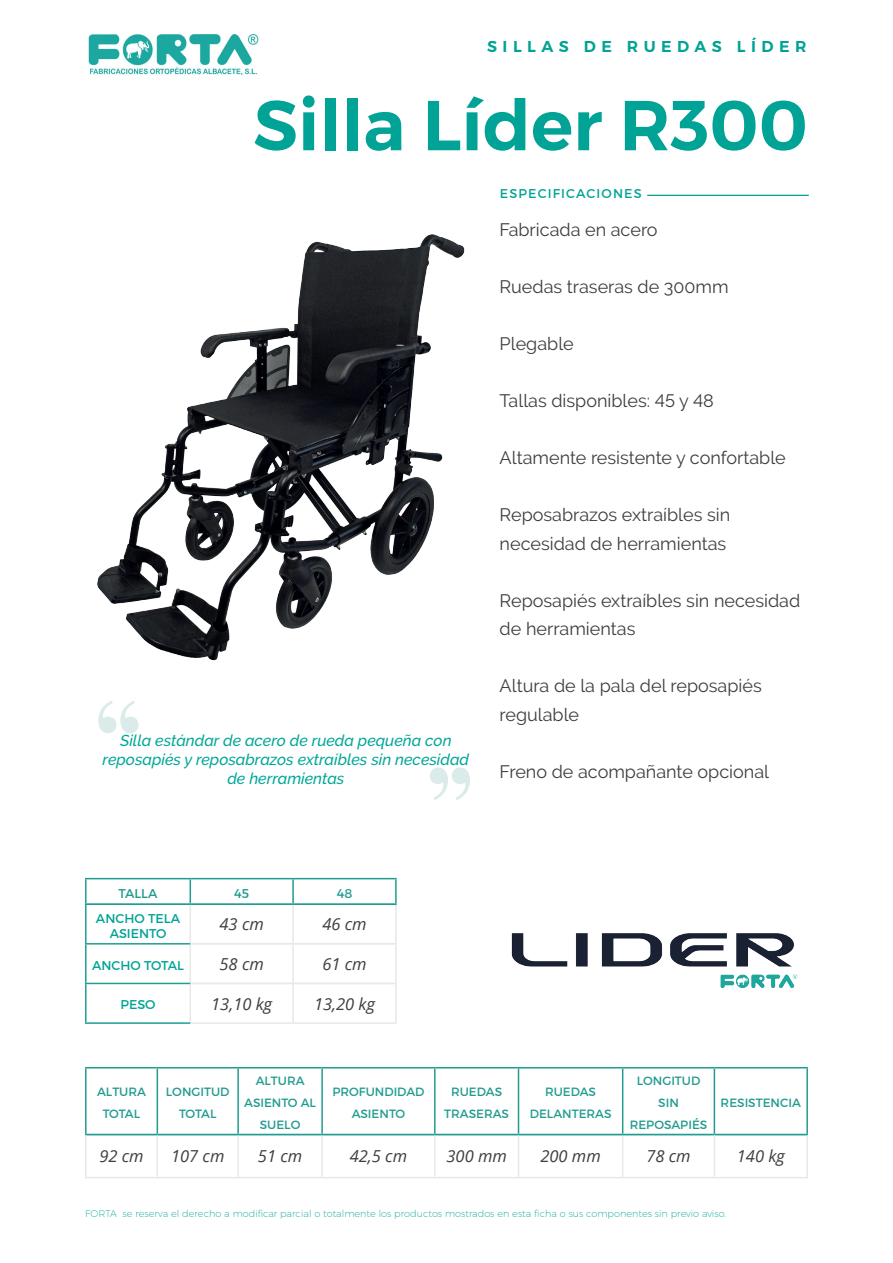
<style>
.page{position:relative;width:893px;height:1263px;background:#fff}
.page>*{position:absolute;margin:0;border:0;box-sizing:border-box;transform-origin:0 0}
.t1{font:600 70.5px "Montserrat";color:#00a395}
.t2{font:18px/28.5px "Raleway";color:#3e3e3f}
.t3{font:italic 16.5px "Open Sans";color:#3e3e3f}
.t4{font:italic 500 15.75px/18.9px "Raleway";color:#00a797;text-align:center}
.t5{font:600 15.75px "Montserrat";letter-spacing:.35em;color:#00a395}
.t6{font:12.75px/15.3px "Montserrat";color:#00a395;text-align:center}
.t7{font:12.75px "Montserrat";letter-spacing:.09em;color:#00a395}
.t8{font:12.75px "Montserrat";color:#219b8f}
.t9{font:12.75px "Montserrat";color:#219c90}
.t10{font:12px/21.6px "Montserrat";color:#219b8f;text-align:center}
.t11{font:12px/21.6px "Montserrat";color:#219c90;text-align:center}
.t12{font:200 9.75px "Montserrat";color:#00a395}
</style>
<div class="page">
<img style="left:88px;top:35px;width:171px;height:39px">
<hr style="left:647px;top:195px;width:162px;height:1px;background:#00a395">
<svg style="left:98px;top:701px;width:41px;height:32px"></svg>
<svg style="left:430px;top:767px;width:40px;height:33px"></svg>
<hr style="left:85px;top:1134px;width:72px;height:1px;background:#219b8f">
<hr style="left:238px;top:1134px;width:84px;height:1px;background:#219b8f">
<hr style="left:435px;top:1134px;width:83px;height:1px;background:#219b8f">
<hr style="left:157px;top:1135px;width:1px;height:42px;background:#e9e8e7">
<hr style="left:237px;top:1135px;width:2px;height:42px;background:#e9e8e7">
<hr style="left:321px;top:1135px;width:2px;height:42px;background:#e9e8e7">
<hr style="left:434px;top:1135px;width:2px;height:42px;background:#e9e8e7">
<hr style="left:518px;top:1135px;width:1px;height:42px;background:#e9e8e7">
<hr style="left:622px;top:1135px;width:1px;height:42px;background:#e9e8e7">
<hr style="left:622px;top:1068px;width:1px;height:66px;background:#219c90">
<hr style="left:623px;top:1134px;width:91px;height:1px;background:#219c90">
<hr style="left:714px;top:1134px;width:94px;height:1px;background:#219c90">
<hr style="left:518px;top:1068px;width:1px;height:66px;background:#219c90">
<hr style="left:518px;top:1134px;width:105px;height:1px;background:#219c90">
<hr style="left:321px;top:1068px;width:2px;height:66px;background:#219c90">
<hr style="left:434px;top:1068px;width:2px;height:66px;background:#219c90">
<hr style="left:322px;top:1134px;width:113px;height:1px;background:#219c90">
<hr style="left:157px;top:1068px;width:1px;height:66px;background:#219c90">
<hr style="left:237px;top:1068px;width:2px;height:66px;background:#219c90">
<hr style="left:157px;top:1134px;width:81px;height:1px;background:#219c90">
<hr style="left:85px;top:1067px;width:72px;height:1px;background:#219b8f">
<hr style="left:85px;top:1068px;width:2px;height:66px;background:#219b8f">
<hr style="left:239px;top:1067px;width:82px;height:1px;background:#219b8f">
<hr style="left:436px;top:1067px;width:82px;height:1px;background:#219b8f">
<hr style="left:157px;top:1067px;width:82px;height:1px;background:#219c90">
<hr style="left:321px;top:1067px;width:115px;height:1px;background:#219c90">
<hr style="left:518px;top:1067px;width:105px;height:1px;background:#219c90">
<hr style="left:623px;top:1067px;width:91px;height:1px;background:#219c90">
<hr style="left:714px;top:1067px;width:94px;height:1px;background:#219c90">
<hr style="left:714px;top:1068px;width:1px;height:66px;background:#219c90">
<hr style="left:806px;top:1068px;width:2px;height:66px;background:#219c90">
<hr style="left:85px;top:1135px;width:2px;height:42px;background:#e9e8e7">
<hr style="left:85px;top:1177px;width:72px;height:1px;background:#e9e8e7">
<hr style="left:239px;top:1177px;width:82px;height:1px;background:#e9e8e7">
<hr style="left:436px;top:1177px;width:82px;height:1px;background:#e9e8e7">
<hr style="left:714px;top:1135px;width:1px;height:42px;background:#e9e8e7">
<hr style="left:806px;top:1135px;width:2px;height:42px;background:#e9e8e7">
<hr style="left:157px;top:1177px;width:82px;height:1px;background:#e9e8e7">
<hr style="left:321px;top:1177px;width:115px;height:1px;background:#e9e8e7">
<hr style="left:518px;top:1177px;width:105px;height:1px;background:#e9e8e7">
<hr style="left:623px;top:1177px;width:91px;height:1px;background:#e9e8e7">
<hr style="left:714px;top:1177px;width:94px;height:1px;background:#e9e8e7">
<hr style="left:190px;top:905px;width:1px;height:38px;background:#e9e8e7">
<hr style="left:190px;top:984px;width:1px;height:38px;background:#e9e8e7">
<hr style="left:292px;top:905px;width:2px;height:38px;background:#e9e8e7">
<hr style="left:395px;top:905px;width:2px;height:38px;background:#e9e8e7">
<hr style="left:395px;top:945px;width:2px;height:37px;background:#e9e8e7">
<hr style="left:292px;top:984px;width:2px;height:38px;background:#e9e8e7">
<hr style="left:395px;top:984px;width:2px;height:38px;background:#e9e8e7">
<hr style="left:292px;top:879px;width:2px;height:24px;background:#219c90">
<hr style="left:395px;top:879px;width:2px;height:24px;background:#219c90">
<svg style="left:190px;top:879px;width:1px;height:24px"></svg>
<hr style="left:190px;top:1022px;width:102px;height:2px;background:#e9e8e7">
<hr style="left:292px;top:1022px;width:105px;height:2px;background:#e9e8e7">
<hr style="left:85px;top:984px;width:2px;height:38px;background:#1e9f92">
<hr style="left:85px;top:1022px;width:105px;height:2px;background:#1e9f92">
<hr style="left:190px;top:943px;width:103px;height:2px;background:#e9e8e7">
<hr style="left:190px;top:982px;width:103px;height:2px;background:#e9e8e7">
<hr style="left:293px;top:943px;width:104px;height:2px;background:#e9e8e7">
<hr style="left:293px;top:982px;width:104px;height:2px;background:#e9e8e7">
<hr style="left:292px;top:945px;width:2px;height:37px;background:#e9e8e7">
<hr style="left:190px;top:945px;width:1px;height:37px;background:#e9e8e7">
<hr style="left:85px;top:905px;width:2px;height:38px;background:#1e9f92">
<hr style="left:85px;top:943px;width:105px;height:1px;background:#1e9f92">
<hr style="left:85px;top:944px;width:2px;height:39px;background:#1e9f92">
<hr style="left:85px;top:983px;width:105px;height:1px;background:#1e9f92">
<hr style="left:85px;top:878px;width:105px;height:1px;background:#209d91">
<hr style="left:85px;top:879px;width:2px;height:24px;background:#209d91">
<hr style="left:190px;top:878px;width:103px;height:1px;background:#209d91">
<hr style="left:293px;top:878px;width:104px;height:1px;background:#209d91">
<hr style="left:85px;top:903px;width:105px;height:2px;background:#209d91">
<hr style="left:190px;top:903px;width:103px;height:2px;background:#209d91">
<hr style="left:293px;top:903px;width:104px;height:2px;background:#209d91">
<img style="left:97px;top:234px;width:368px;height:427px">
<img style="left:511px;top:933px;width:287px;height:55px">
<p class="t5" style="left:487px;top:37px;width:321px">SILLAS DE RUEDAS LÍDER</p>
<h1 class="t1" style="left:253px;top:82px;width:556px">Silla Líder R300</h1>
<p class="t7" style="left:500px;top:186px;width:143px">ESPECIFICACIONES</p>
<p class="t2" style="left:500px;top:215px;width:159px">Fabricada en acero</p>
<p class="t2" style="left:500px;top:272px;width:231px">Ruedas traseras de 300mm</p>
<p class="t2" style="left:500px;top:329px;width:76px">Plegable</p>
<p class="t2" style="left:500px;top:386px;width:216px">Tallas disponibles: 45 y 48</p>
<p class="t2" style="left:500px;top:443px;width:288px">Altamente resistente y confortable</p>
<p class="t2" style="left:500px;top:500px;width:232px">Reposabrazos extraíbles sin necesidad de herramientas</p>
<p class="t4" style="left:103px;top:731px;width:368px">Silla estándar de acero de rueda pequeña con reposapiés y reposabrazos extraíbles sin necesidad de herramientas</p>
<p class="t2" style="left:500px;top:586px;width:302px">Reposapiés extraíbles sin necesidad de herramientas</p>
<p class="t2" style="left:500px;top:671px;width:264px">Altura de la pala del reposapiés regulable</p>
<p class="t2" style="left:500px;top:757px;width:271px">Freno de acompañante opcional</p>
<p class="t8" style="left:119px;top:885px;width:41px">TALLA</p>
<p class="t8" style="left:234px;top:885px;width:16px">45</p>
<p class="t9" style="left:337px;top:885px;width:17px">48</p>
<p class="t6" style="left:96px;top:910px;width:86px">ANCHO TELA<br>ASIENTO</p>
<p class="t3" style="left:220px;top:913px;width:46px">43 cm</p>
<p class="t3" style="left:322px;top:913px;width:46px">46 cm</p>
<p class="t6" style="left:92px;top:957px;width:93px">ANCHO TOTAL</p>
<p class="t3" style="left:220px;top:953px;width:46px">58 cm</p>
<p class="t3" style="left:322px;top:953px;width:46px">61 cm</p>
<p class="t6" style="left:120px;top:997px;width:37px">PESO</p>
<p class="t3" style="left:211px;top:992px;width:62px">13,10 kg</p>
<p class="t3" style="left:314px;top:992px;width:62px">13,20 kg</p>
<p class="t10" style="left:97px;top:1081px;width:50px">ALTURA<br>TOTAL</p>
<p class="t10" style="left:166px;top:1081px;width:65px">LONGITUD<br>TOTAL</p>
<p class="t10" style="left:244px;top:1070px;width:73px">ALTURA<br>ASIENTO AL<br>SUELO</p>
<p class="t11" style="left:332px;top:1081px;width:94px">PROFUNDIDAD<br>ASIENTO</p>
<p class="t10" style="left:444px;top:1081px;width:66px">RUEDAS<br>TRASERAS</p>
<p class="t11" style="left:530px;top:1081px;width:83px">RUEDAS<br>DELANTERAS</p>
<p class="t10" style="left:630px;top:1070px;width:79px">LONGITUD<br>SIN<br>REPOSAPIÉS</p>
<p class="t10" style="left:721px;top:1092px;width:82px">RESISTENCIA</p>
<p class="t3" style="left:99px;top:1145px;width:46px">92 cm</p>
<p class="t3" style="left:171px;top:1145px;width:55px">107 cm</p>
<p class="t3" style="left:258px;top:1145px;width:46px">51 cm</p>
<p class="t3" style="left:350px;top:1145px;width:59px">42,5 cm</p>
<p class="t3" style="left:446px;top:1145px;width:62px">300 mm</p>
<p class="t3" style="left:540px;top:1145px;width:62px">200 mm</p>
<p class="t3" style="left:646px;top:1145px;width:46px">78 cm</p>
<p class="t3" style="left:737px;top:1145px;width:49px">140 kg</p>
<p class="t12" style="left:85px;top:1208px;width:643px">FORTA se reserva el derecho a modificar parcial o totalmente los productos mostrados en esta ficha o sus componentes sin previo aviso.</p>
</div>
